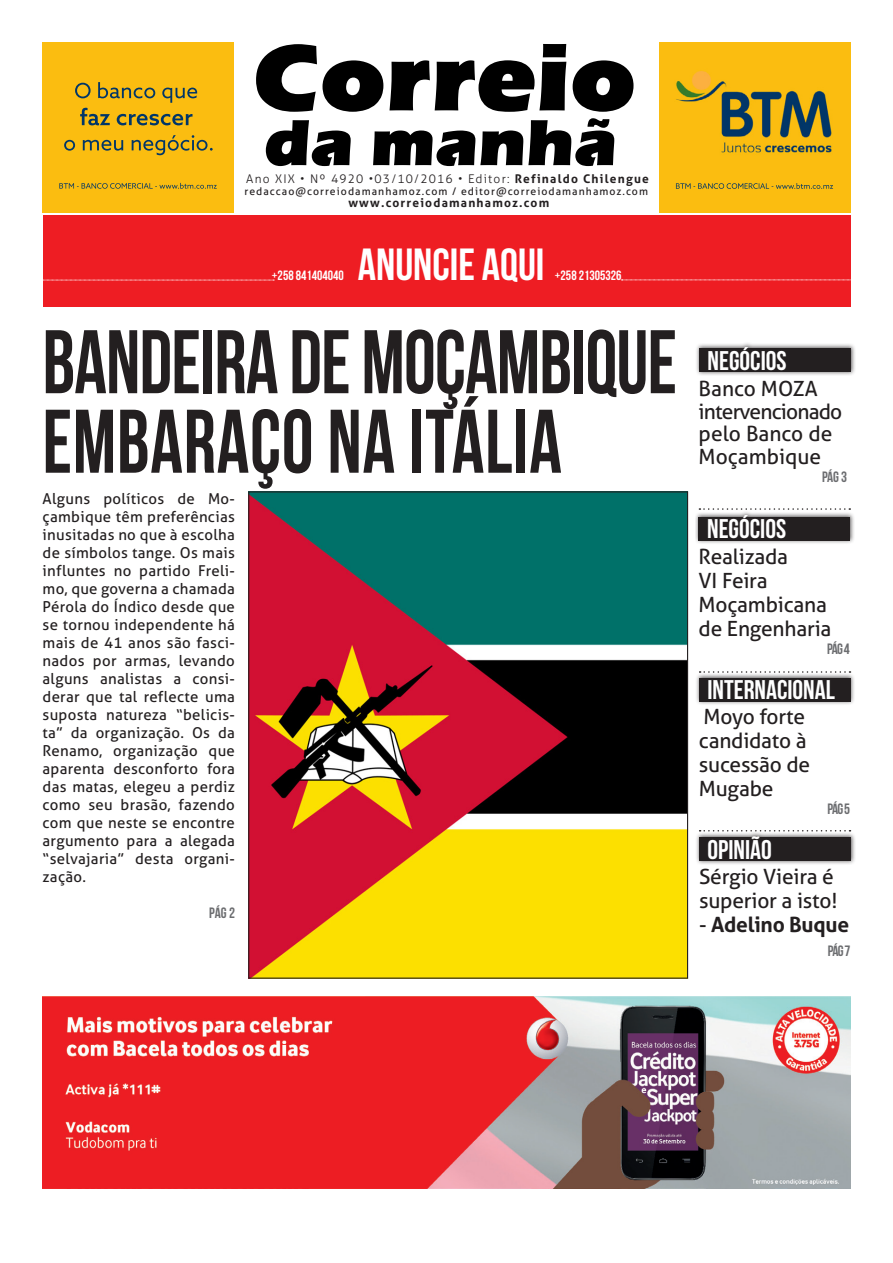
<style>
.page{position:relative;width:893px;height:1263px;background:#fff}
.page>*{position:absolute;margin:0;border:0;box-sizing:border-box;transform-origin:0 0}
.Assinatura{font:900 97.5px "Eras ITC";color:#000}
.HEADER_ON_COVER{font:90px/79.5px "Bebas Neue";letter-spacing:-.01em;color:#231f20;scale:.89 1}
.t1{font:900 67.5px "Eras ITC";color:#000}
.t2{font:45px "Bebas Neue";color:#fff}
.INTERVIEW_QUESTION{font:36px "Bebas Neue";color:#fff}
.t3{font:27px "Bebas Neue";color:#fff}
.FLASH_HEADERS_COVER{font:21px/24px "Aller";letter-spacing:-.01em;color:#231f20}
.t4{font:700 21px "Aller";letter-spacing:-.01em;color:#231f20}
.MAIN_TEXT{font:15px/18px "Aller";letter-spacing:.02em;color:#231f20;text-align:justify}
.FLASH_HEADERS_COVER-2{font:15px "Bebas Neue";letter-spacing:-.05em;color:#6c6d70}
.MAIN_TEXT-2{font:15px "Bebas Neue";color:#6c6d70}
.t5{font:13.5px "Bebas Neue";color:#fff}
.t6{font:300 12px "Aller";letter-spacing:.1em;color:#231f20}
.t7{font:700 12px "Aller";letter-spacing:.1em;color:#231f20}
.t8{font:10.5px "Aller";letter-spacing:.1em;color:#231f20}
.s1{font-weight:700}
.s2{font-family:"Bedrock"}
.s3{font-weight:400}
</style>
<div class="page">
<svg style="left:700px;top:671px;width:150px;height:2px"></svg>
<svg style="left:699px;top:508px;width:151px;height:2px"></svg>
<svg style="left:700px;top:830px;width:150px;height:1px"></svg>
<img style="left:250px;top:493px;width:436px;height:484px">
<div style="left:695px;top:342px;width:161px;height:34px;background:#231f20;opacity:.75"></div>
<div style="left:699px;top:348px;width:151px;height:24px;background:#231f20"></div>
<div style="left:695px;top:673px;width:161px;height:33px;background:#231f20;opacity:.75"></div>
<div style="left:699px;top:678px;width:151px;height:23px;background:#231f20"></div>
<div style="left:695px;top:510px;width:160px;height:35px;background:#231f20;opacity:.75"></div>
<div style="left:699px;top:517px;width:151px;height:24px;background:#231f20"></div>
<div style="left:695px;top:831px;width:161px;height:34px;background:#231f20;opacity:.75"></div>
<div style="left:699px;top:837px;width:151px;height:24px;background:#231f20"></div>
<img style="left:43px;top:42px;width:191px;height:170px">
<img style="left:659px;top:42px;width:191px;height:170px">
<div style="left:43px;top:215px;width:807px;height:91px;background:#ee1d23"></div>
<svg style="left:43px;top:280px;width:231px;height:1px"></svg>
<svg style="left:621px;top:280px;width:230px;height:1px"></svg>
<img style="left:43px;top:996px;width:807px;height:193px">
<p class="Assinatura" style="left:253px;top:21px;width:384px">Correio</p>
<p class="t1" style="left:264px;top:103px;width:354px">da manhã</p>
<p class="t6" style="left:246px;top:172px;width:404px">Ano XIX • Nº 4920 •03/10/2016 • Editor: <span class="s1">Refinaldo Chilengue</span></p>
<p class="t7" style="left:348px;top:196px;width:202px">www.correiodamanhamoz.com</p>
<p class="t8" style="left:245px;top:185px;width:405px">redaccao@correiodamanhamoz.com / editor@correiodamanhamoz.com</p>
<p class="t5" style="left:272px;top:268px;width:74px"><span class="s2">+</span>258 841404040</p>
<p class="INTERVIEW_QUESTION" style="left:452px;top:238px;width:95px">ANUNCIE</p>
<p class="t2" style="left:358px;top:240px;width:188px">ANUNCIE AQUI</p>
<p class="t5" style="left:555px;top:268px;width:68px"><span class="s2">+</span>258 21305326</p>
<p class="HEADER_ON_COVER" style="left:43px;top:322px;width:714px">BANDEIRA DE MOÇAMBIQUE<br>EMBARAÇO NA ITÁLIA</p>
<p class="MAIN_TEXT" style="left:43px;top:490px;width:194px">Alguns políticos de Mo&shy;çambique têm preferências inusitadas no que à escolha de símbolos tange. Os mais influntes no partido Freli&shy;mo, que governa a chamada Pérola do Índico desde que se tornou independente há mais de 41 anos são fasci&shy;nados por armas, levando alguns analistas a consi&shy;derar que tal reflecte uma suposta natureza “belicis&shy;ta” da organização. Os da Renamo, organização que aparenta desconforto fora das matas, elegeu a perdiz como seu brasão, fazendo com que neste se encontre argumento para a alegada “selvajaria” desta organi&shy;zação.</p>
<p class="MAIN_TEXT-2" style="left:209px;top:905px;width:27px">PÁG 2</p>
<p class="t3" style="left:708px;top:345px;width:81px">NEGÓCIOS</p>
<p class="FLASH_HEADERS_COVER" style="left:699px;top:377px;width:145px;line-height:22.5px">Banco MOZA intervencionado pelo Banco de</p>
<p class="FLASH_HEADERS_COVER" style="left:699px;top:444px;width:124px">Moçambique</p>
<p class="FLASH_HEADERS_COVER-2" style="left:822px;top:468px;width:27px">PÁG 3</p>
<p class="t3" style="left:707px;top:514px;width:81px">NEGÓCIOS</p>
<p class="FLASH_HEADERS_COVER" style="left:699px;top:544px;width:134px">Realizada<br>VI Feira<br>Moçambicana de Engenharia</p>
<p class="FLASH_HEADERS_COVER-2" style="left:827px;top:640px;width:24px">PÁG 4</p>
<p class="t3" style="left:707px;top:675px;width:129px">INTERNACIONAL</p>
<p class="FLASH_HEADERS_COVER" style="left:699px;top:705px;width:113px">Moyo forte candidato à sucessão de<br>Mugabe</p>
<p class="t3" style="left:708px;top:834px;width:66px">OPINIÃO</p>
<p class="FLASH_HEADERS_COVER-2" style="left:827px;top:801px;width:24px">PÁG 5</p>
<p class="FLASH_HEADERS_COVER" style="left:699px;top:865px;width:140px">Sérgio Vieira é superior a isto!</p>
<p class="t4" style="left:699px;top:912px;width:152px"><span class="s3">-</span> Adelino Buque</p>
<p class="FLASH_HEADERS_COVER-2" style="left:828px;top:943px;width:24px">PÁG 7</p>
</div>
